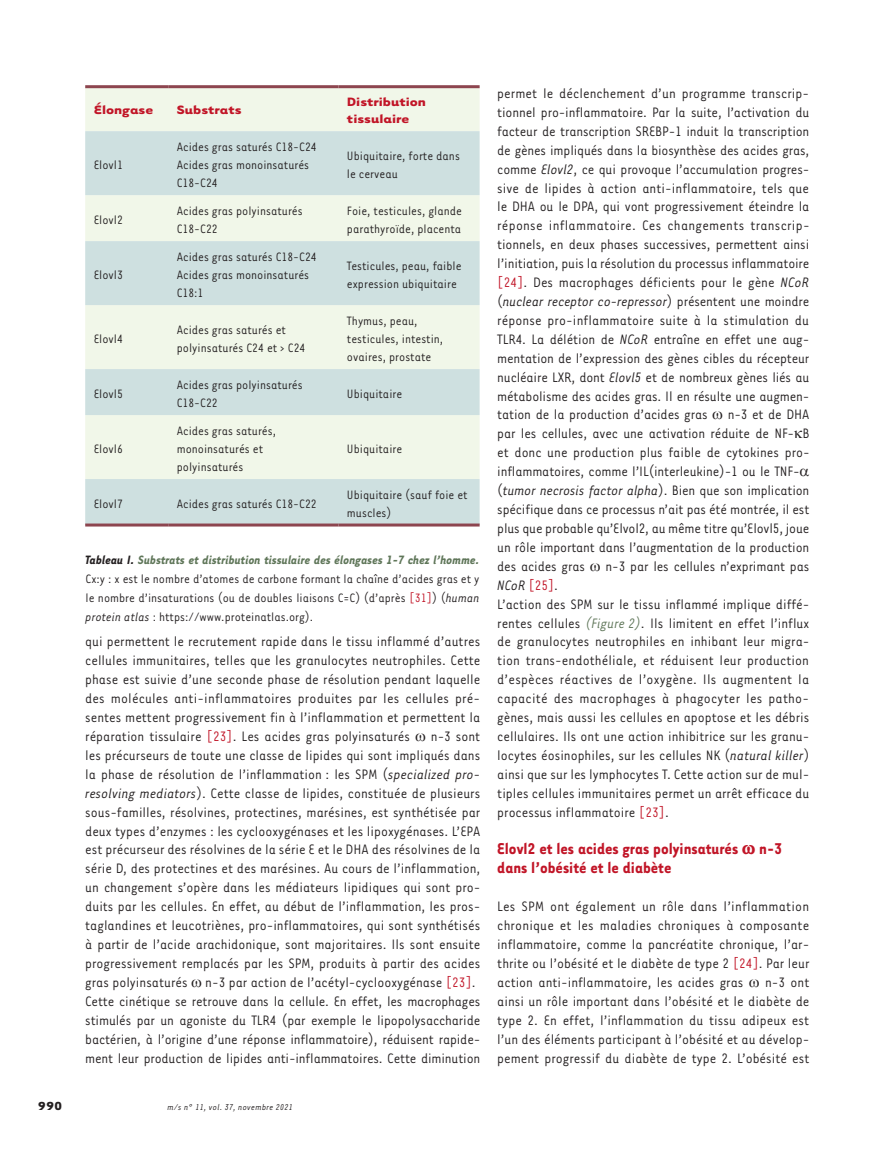
<style>
.page{position:relative;width:894px;height:1149px;background:#fff}
.page>*{position:absolute;margin:0;border:0;box-sizing:border-box;transform-origin:0 0}
.t1{font:700 18px/18.9px "Tarzana Narrow";color:#c11527}
.t2{font:15.75px/18.9px "Tarzana Narrow";color:#231f20;text-align:justify}
.t3{font:13.95px/18px "Tarzana Narrow";color:#231f20}
.t4{font:700 13.95px/16.8px "Tarzana Wide";color:#c11527}
.t5{font:700 13.5px "Tarzana Wide";color:#231f20}
.t6{font:italic 9.75px "Tarzana Narrow";letter-spacing:.025em;color:#231f20}
.s1{font-weight:700;font-style:italic}
.s2{font-weight:700;font-style:italic;color:#5f7659}
.s3{color:#c11527}
.s4{font-style:italic}
.s5{font-style:italic;color:#5f7659}
</style>
<div class="page">
<div style="left:85px;top:88px;width:394px;height:43px;background:#f1f7e9"></div>
<svg style="left:85px;top:131px;width:394px;height:392px;background:#ddeae4"></svg>
<hr style="left:85px;top:85px;width:83px;height:3px;background:#8d454f">
<hr style="left:168px;top:85px;width:170px;height:3px;background:#8d454f">
<hr style="left:338px;top:85px;width:141px;height:3px;background:#8d454f">
<hr style="left:85px;top:523px;width:83px;height:3px;background:#8d454f">
<hr style="left:168px;top:523px;width:170px;height:3px;background:#8d454f">
<hr style="left:338px;top:523px;width:141px;height:3px;background:#8d454f">
<p class="t4" style="left:94px;top:101px;width:61px">Élongase</p>
<p class="t4" style="left:177px;top:101px;width:66px">Substrats</p>
<p class="t4" style="left:347px;top:92px;width:80px">Distribution tissulaire</p>
<p class="t3" style="left:94px;top:155px;width:31px">Elovl1</p>
<p class="t3" style="left:177px;top:137px;width:141px">Acides gras saturés C18-C24<br>Acides gras monoinsaturés<br>C18-C24</p>
<p class="t3" style="left:347px;top:146px;width:114px">Ubiquitaire, forte dans le cerveau</p>
<p class="t3" style="left:94px;top:210px;width:31px">Elovl2</p>
<p class="t3" style="left:177px;top:201px;width:127px">Acides gras polyinsaturés<br>C18-C22</p>
<p class="t3" style="left:347px;top:201px;width:116px">Foie, testicules, glande parathyroïde, placenta</p>
<p class="t3" style="left:94px;top:265px;width:31px">Elovl3</p>
<p class="t3" style="left:177px;top:247px;width:141px">Acides gras saturés C18-C24<br>Acides gras monoinsaturés<br>C18:1</p>
<p class="t3" style="left:347px;top:256px;width:116px">Testicules, peau, faible expression ubiquitaire</p>
<p class="t3" style="left:94px;top:329px;width:31px">Elovl4</p>
<p class="t3" style="left:177px;top:320px;width:130px">Acides gras saturés et polyinsaturés C24 et &gt; C24</p>
<p class="t3" style="left:347px;top:311px;width:98px">Thymus, peau, testicules, intestin, ovaires, prostate</p>
<p class="t3" style="left:94px;top:384px;width:31px">Elovl5</p>
<p class="t3" style="left:177px;top:375px;width:127px">Acides gras polyinsaturés<br>C18-C22</p>
<p class="t3" style="left:347px;top:384px;width:57px">Ubiquitaire</p>
<p class="t3" style="left:94px;top:438px;width:31px">Elovl6</p>
<p class="t3" style="left:177px;top:420px;width:101px">Acides gras saturés, monoinsaturés et polyinsaturés</p>
<p class="t3" style="left:347px;top:438px;width:57px">Ubiquitaire</p>
<p class="t3" style="left:94px;top:493px;width:31px">Elovl7</p>
<p class="t3" style="left:177px;top:493px;width:141px">Acides gras saturés C18-C22</p>
<p class="t3" style="left:347px;top:484px;width:122px">Ubiquitaire (sauf foie et muscles)</p>
<p class="t3" style="left:86px;top:549px;width:395px;line-height:18.9px;text-align:justify"><span class="s1">Tableau I.</span> <span class="s2">Substrats et distribution tissulaire des élongases 1-7 chez l’homme.<br></span>Cx:y : x est le nombre d’atomes de carbone formant la chaîne d’acides gras et y le nombre d’insaturations (ou de doubles liaisons C=C) (d’après <span class="s3">[31]</span>) (<span class="s4">human protein atlas</span> : https://www.proteinatlas.org).</p>
<p class="t2" style="left:85px;top:631px;width:396px">qui permettent le recrutement rapide dans le tissu inflammé d’autres cellules immunitaires, telles que les granulocytes neutrophiles. Cette phase est suivie d’une seconde phase de résolution pendant laquelle des molécules anti-inflammatoires produites par les cellules pré&shy;sentes mettent progressivement fin à l’inflammation et permettent la réparation tissulaire <span class="s3">[23]</span>. Les acides gras polyinsaturés</p>
<p class="t2" style="left:85px;top:726px;width:396px;text-align:left;text-indent:345px">n-3 sont les précurseurs de toute une classe de lipides qui sont impliqués dans la phase de résolution de l’inflammation : les SPM (<span class="s4">specialized pro&shy;resolving mediators</span>). Cette classe de lipides, constituée de plusieurs sous-familles, résolvines, protectines, marésines, est synthétisée par deux types d’enzymes : les cyclooxygénases et les lipoxygénases. L’EPA est précurseur des résolvines de la série E et le DHA des résolvines de la série D, des protectines et des marésines. Au cours de l’inflammation, un changement s’opère dans les médiateurs lipidiques qui sont pro&shy;duits par les cellules. En effet, au début de l’inflammation, les pros&shy;taglandines et leucotriènes, pro-inflammatoires, qui sont synthétisés à partir de l’acide arachidonique, sont majoritaires. Ils sont ensuite progressivement remplacés par les SPM, produits à partir des acides gras polyinsaturés n-3 par action de l’acétyl-cyclooxygénase <span class="s3">[23]</span>.<br>Cette cinétique se retrouve dans la cellule. En effet, les macrophages stimulés par un agoniste du TLR4 (par exemple le lipopolysaccharide bactérien, à l’origine d’une réponse inflammatoire), réduisent rapide&shy;ment leur production de lipides anti-inflammatoires. Cette diminution</p>
<p class="t5" style="left:38px;top:1097px;width:26px">990</p>
<p class="t6" style="left:167px;top:1100px;width:127px">m/s n° 11, vol. 37, novembre 2021</p>
<p class="t2" style="left:497px;top:83px;width:314px">permet le déclenchement d’un programme transcrip&shy;tionnel pro-inflammatoire. Par la suite, l’activation du facteur de transcription SREBP-1 induit la transcription de gènes impliqués dans la biosynthèse des acides gras, comme <span class="s4">Elovl2</span>, ce qui provoque l’accumulation progres&shy;sive de lipides à action anti-inflammatoire, tels que le DHA ou le DPA, qui vont progressivement éteindre la réponse inflammatoire. Ces changements transcrip&shy;tionnels, en deux phases successives, permettent ainsi l’initiation, puis la résolution du processus inflammatoire <span class="s3">[24]</span>. Des macrophages déficients pour le gène <span class="s4">NCoR </span>(<span class="s4">nuclear receptor co-repressor</span>) présentent une moindre réponse pro-inflammatoire suite à la stimulation du TLR4. La délétion de <span class="s4">NCoR</span> entraîne en effet une aug&shy;mentation de l’expression des gènes cibles du récepteur nucléaire LXR, dont <span class="s4">Elovl5</span> et de nombreux gènes liés au métabolisme des acides gras. Il en résulte une augmen&shy;tation de la production d’acides gras</p>
<p class="t2" style="left:497px;top:404px;width:314px;text-align:left;text-indent:230px">n-3 et de DHA par les cellules, avec une activation réduite de NF- B et donc une production plus faible de cytokines pro&shy;inflammatoires, comme l’IL(interleukine)-1 ou le TNF-(<span class="s4">tumor necrosis factor alpha</span>). Bien que son implication spécifique dans ce processus n’ait pas été montrée, il est plus que probable qu’Elvol2, au même titre qu’Elovl5, joue un rôle important dans l’augmentation de la production des acides gras</p>
<p class="t2" style="left:605px;top:556px;width:205px">n-3 par les cellules n’exprimant pas</p>
<p class="t2" style="left:497px;top:574px;width:313px;text-align:left"><span class="s4">NCoR</span> <span class="s3">[25]</span>.<br>L’action des SPM sur le tissu inflammé implique diffé&shy;rentes cellules <span class="s5">(Figure 2)</span>. Ils limitent en effet l’influx de granulocytes neutrophiles en inhibant leur migra&shy;tion trans-endothéliale, et réduisent leur production d’espèces réactives de l’oxygène. Ils augmentent la capacité des macrophages à phagocyter les patho&shy;gènes, mais aussi les cellules en apoptose et les débris cellulaires. Ils ont une action inhibitrice sur les granu&shy;locytes éosinophiles, sur les cellules NK (<span class="s4">natural killer</span>) ainsi que sur les lymphocytes T. Cette action sur de mul&shy;tiples cellules immunitaires permet un arrêt efficace du processus inflammatoire <span class="s3">[23]</span>.</p>
<p class="t1" style="left:497px;top:838px;width:286px">Elovl2 et les acides gras polyinsaturés n-3 dans l’obésité et le diabète</p>
<p class="t2" style="left:497px;top:896px;width:313px">Les SPM ont également un rôle dans l’inflammation chronique et les maladies chroniques à composante inflammatoire, comme la pancréatite chronique, l’ar&shy;thrite ou l’obésité et le diabète de type 2 <span class="s3">[24]</span>. Par leur action anti-inflammatoire, les acides gras</p>
<p class="t2" style="left:497px;top:971px;width:313px;text-indent:268px">n-3 ont ainsi un rôle important dans l’obésité et le diabète de type 2. En effet, l’inflammation du tissu adipeux est l’un des éléments participant à l’obésité et au dévelop&shy;pement progressif du diabète de type 2. L’obésité est</p>
</div>
